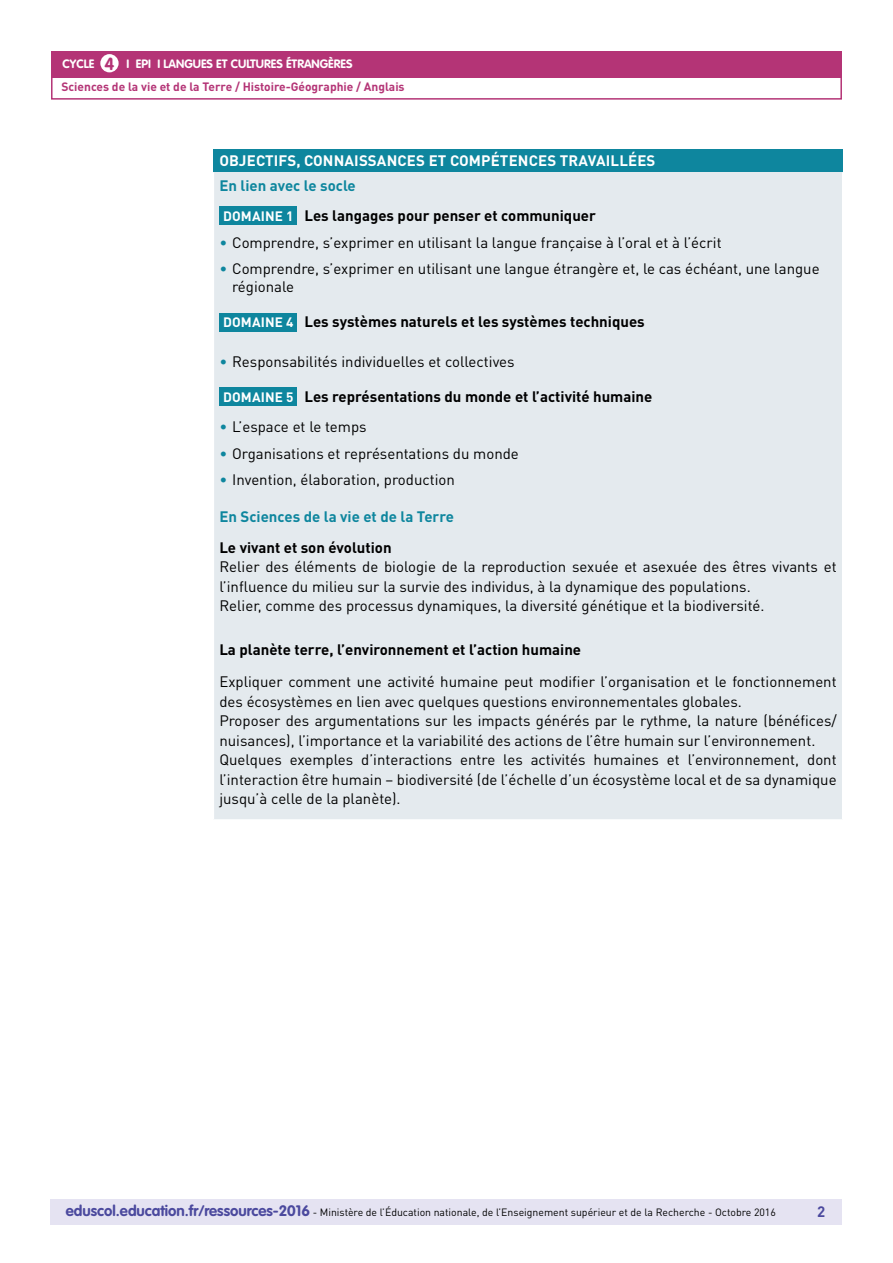
<style>
.page{position:relative;width:893px;height:1263px;background:#fff}
.page>*{position:absolute;margin:0;border:0;box-sizing:border-box;transform-origin:0 0}
.t1{font:700 17.25px "VAG Rounded Std";color:#b43476}
.t2{font:15px/19.5px "DIN Pro";color:#000}
.t3{font:700 15px "DIN Pro";color:#000}
.t4{font:700 15px "DIN Pro";letter-spacing:.01em;color:#fff}
.t5{font:700 15px "DIN Pro";color:#0e869e}
.t6{font:700 15px "DIN Pro";color:#4b499e}
.t7{font:700 13.5px "DIN Pro";letter-spacing:.01em;color:#fff}
.t8{font:700 12px "DIN Pro";color:#b43476}
.t9{font:700 12px "VAG Rounded Std";color:#fff}
.t10{font:10.5px "DIN Pro";color:#000}
.s1{color:#0e869e}
.s2{font-family:"VAG Rounded Std";font-weight:700;font-size:15px;color:#4b499e}
</style>
<div class="page">
<div style="left:50px;top:1199px;width:791px;height:26px;background:#e5e3f2"></div>
<div style="left:51px;top:51px;width:791px;height:27px;background:#b43476"></div>
<div style="left:100px;top:54px;width:19px;height:18px;background:#fff;border-radius:50%"></div>
<div style="left:51px;top:75px;width:791px;height:25px;border:2px solid #b43476"></div>
<div style="left:213px;top:149px;width:630px;height:23px;background:#0e869e"></div>
<div style="left:213px;top:172px;width:630px;height:648px;background:#e4eaee"></div>
<hr style="left:213px;top:172px;width:1px;height:647px;background:#fff">
<hr style="left:842px;top:172px;width:1px;height:647px;background:#fff">
<hr style="left:213px;top:819px;width:630px;height:2px;background:#fff">
<div style="left:220px;top:206px;width:77px;height:19px;background:#0e869e"></div>
<div style="left:220px;top:313px;width:77px;height:19px;background:#0e869e"></div>
<div style="left:220px;top:387px;width:77px;height:19px;background:#0e869e"></div>
<p class="t9" style="left:63px;top:57px;width:33px">CYCLE</p>
<p class="t9" style="left:127px;top:57px;width:227px">I EPI I Langues et cultures étrangères</p>
<p class="t1" style="left:105px;top:53px;width:11px">4</p>
<p class="t8" style="left:61px;top:79px;width:345px">Sciences de la vie et de la Terre / Histoire-Géographie / Anglais</p>
<p class="t4" style="left:219px;top:151px;width:437px">Objecti fs, connaissances et compétences travai llées</p>
<p class="t5" style="left:219px;top:175px;width:138px">En lien avec le socle</p>
<p class="t3" style="left:304px;top:206px;width:293px">Les langages pour penser et communiquer</p>
<p class="t2" style="left:219px;top:232px;width:504px"><span class="s1">•</span> Comprendre, s’exprimer en utilisant la langue française à l’oral et à l’écrit</p>
<p class="t2" style="left:232px;top:260px;width:589px;line-height:18px;text-indent:-13px"><span class="s1">•</span> Comprendre, s’exprimer en utilisant une langue étrangère et, le cas échéant, une langue régionale</p>
<p class="t3" style="left:304px;top:312px;width:342px">Les systèmes naturels et les systèmes techniques</p>
<p class="t2" style="left:219px;top:351px;width:297px"><span class="s1">•</span> Responsabilités individuelles et collectives</p>
<p class="t3" style="left:304px;top:386px;width:349px">Les représentations du monde et l’activité humaine</p>
<p class="t2" style="left:219px;top:417px;width:149px"><span class="s1">•</span> L’espace et le temps</p>
<p class="t2" style="left:219px;top:443px;width:301px"><span class="s1">•</span> Organisations et représentations du monde</p>
<p class="t2" style="left:219px;top:470px;width:237px"><span class="s1">•</span> Invention, élaboration, production</p>
<p class="t5" style="left:219px;top:507px;width:236px">En Sciences de la vie et de la Terre</p>
<p class="t3" style="left:219px;top:537px;width:174px">Le vivant et son évolution</p>
<p class="t2" style="left:219px;top:557px;width:619px">Relier des éléments de biologie de la reproduction sexuée et asexuée des êtres vivants et l’influence du milieu sur la survie des individus, à la dynamique des populations.<br>Relier, comme des processus dynamiques, la diversité génétique et la biodiversité.</p>
<p class="t3" style="left:219px;top:639px;width:363px">La planète terre, l’environnement et l’action humaine</p>
<p class="t2" style="left:219px;top:672px;width:619px">Expliquer comment une activité humaine peut modifier l’organisation et le fonctionnement des écosystèmes en lien avec quelques questions environnementales globales.<br>Proposer des argumentations sur les impacts générés par le rythme, la nature (bénéfices/ nuisances), l’importance et la variabilité des actions de l’être humain sur l’environnement.<br>Quelques exemples d’interactions entre les activités humaines et l’environnement, dont l’interaction être humain – biodiversité (de l’échelle d’un écosystème local et de sa dynamique jusqu’à celle de la planète).</p>
<p class="t7" style="left:223px;top:207px;width:72px">Domai ne 1</p>
<p class="t7" style="left:223px;top:314px;width:72px">Domai ne 4</p>
<p class="t7" style="left:223px;top:388px;width:72px">Domai ne 5</p>
<p class="t10" style="left:66px;top:1205px;width:711px"><span class="s2">eduscol.education.fr/ressources-2016</span> - Ministère de l’Éducation nationale, de l’Enseignement supérieur et de la Recherche - Octobre 2016</p>
<p class="t6" style="left:817px;top:1201px;width:10px">2</p>
</div>
